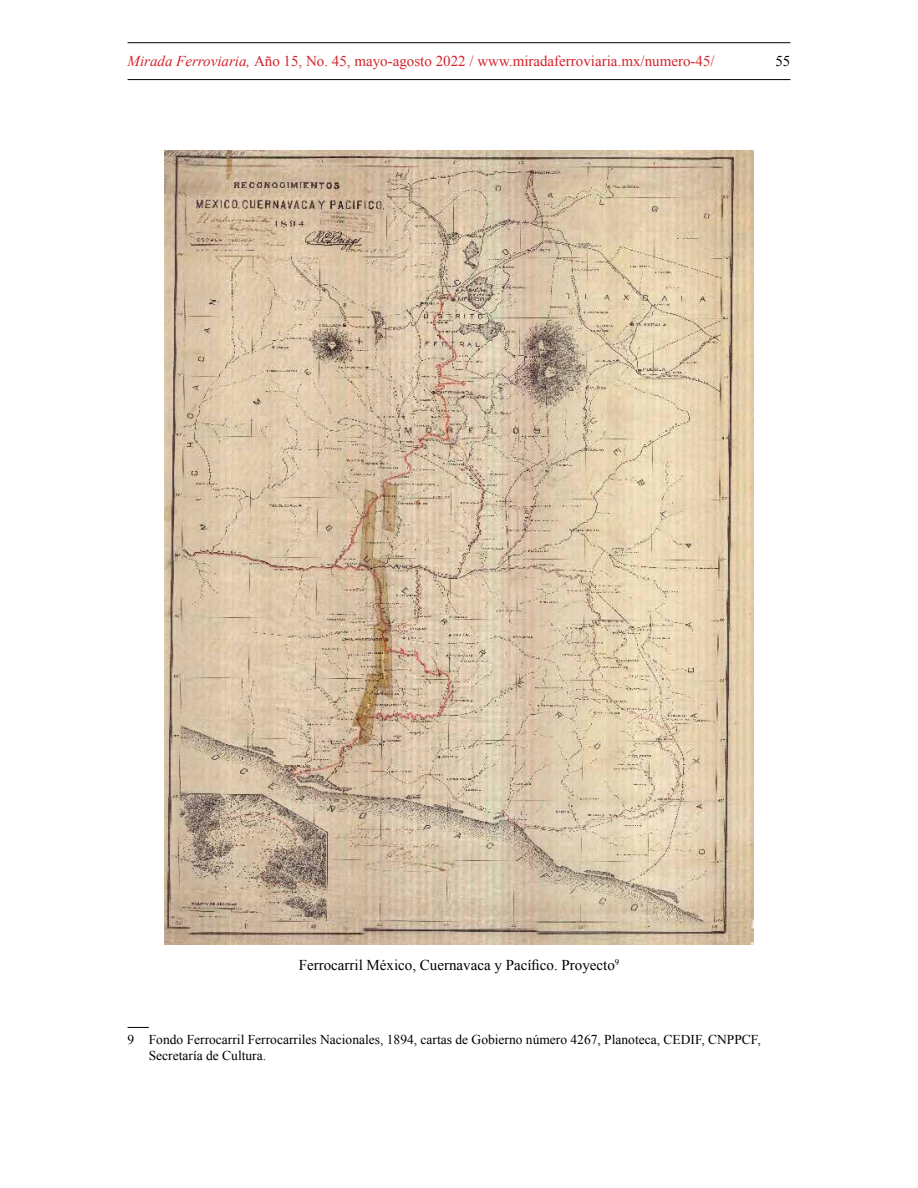
<style>
.page{position:relative;width:918px;height:1188px;background:#fff}
.page>*{position:absolute;margin:0;border:0;box-sizing:border-box;transform-origin:0 0}
.t1{font:15px "Times New Roman";color:#d2232a}
.t2{font:15px "Times New Roman";color:#000}
.t3{font:13.5px/16.5px "Times New Roman";color:#000}
.s1{font-style:italic}
.s2{font-style:inherit}
</style>
<div class="page">
<hr style="left:128px;top:42px;width:662px;height:1px;background:#000">
<hr style="left:128px;top:79px;width:662px;height:1px;background:#000">
<img style="left:165px;top:151px;width:588px;height:794px">
<svg style="left:128px;top:1027px;width:21px;height:1px"></svg>
<p class="t1" style="left:128px;top:51px;width:589px"><span class="s1">Mirada Ferroviaria,</span> Año 15, No. 45, mayo-agosto 2022 / www.miradaferroviaria.mx/numero-45/</p>
<p class="t2" style="left:775px;top:51px;width:16px">55</p>
<p class="t2" style="left:299px;top:954px;width:322px">Ferrocarril México, Cuernavaca y Pacífico. Proyecto<sup>9</sup></p>
<p class="t3" style="left:149px;top:1031px;width:613px;text-indent:-21px">9 Fondo Ferrocarril Ferrocarriles Nacionales, 1894, cartas de Gobierno número 4267, Planoteca, <span class="s2">CEDIF, CNPPCF</span>,<br>Secretaría de Cultura.</p>
</div>
